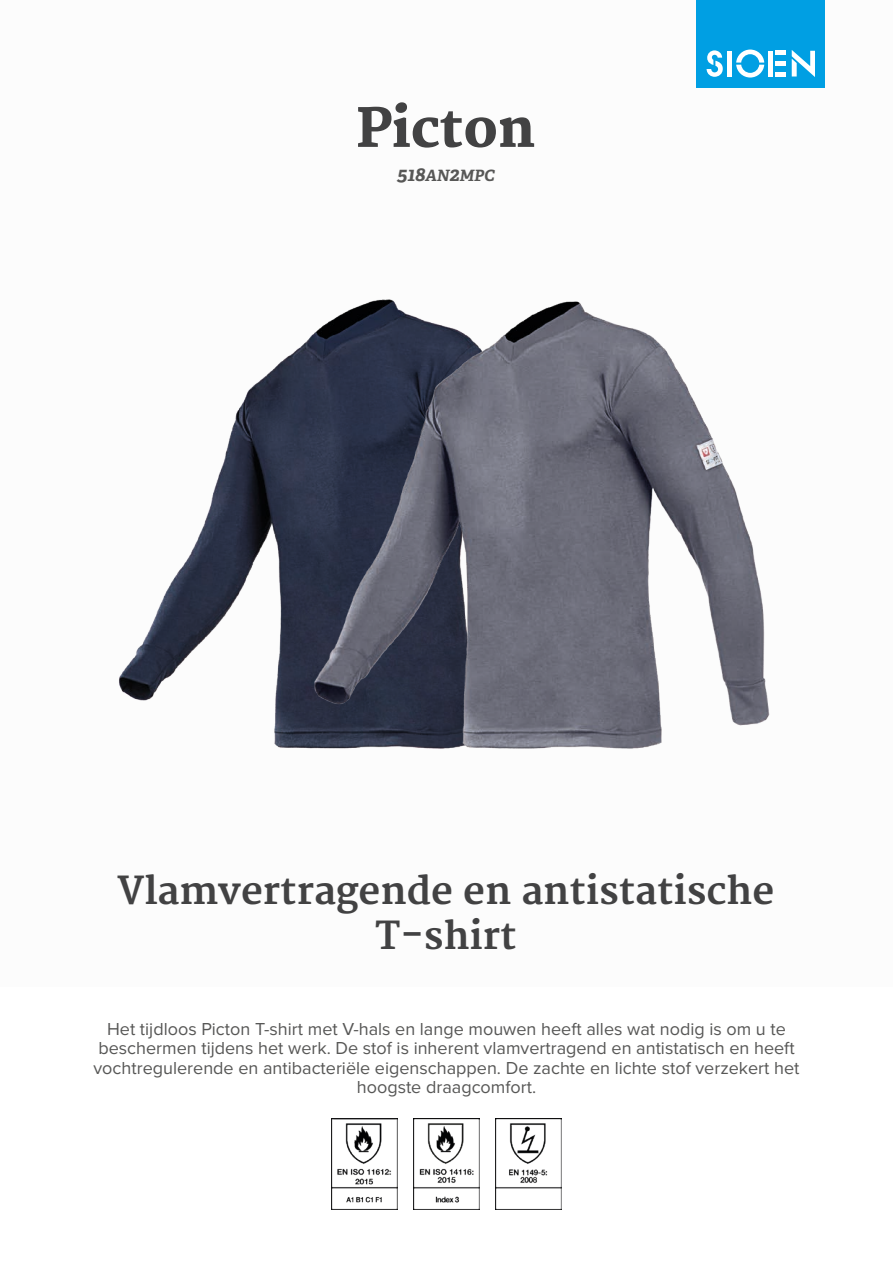
<style>
.page{position:relative;width:893px;height:1263px;background:#fff}
.page>*{position:absolute;margin:0;border:0;box-sizing:border-box;transform-origin:0 0}
.t1{font:800 52.5px "Merriweather";color:#424243}
.t2{font:700 37.5px/45px "Merriweather";color:#424243;text-align:center}
.t3{font:18px/19.5px "Proxima Nova";color:#575756;text-align:center}
.t4{font:italic 700 15.6px "Adelle PE";color:#575756}
.s1{font-size:19.5px}
</style>
<div class="page">
<div style="left:697px;top:0;width:128px;height:88px;background:#009fe3"></div>
<svg style="left:707px;top:50px;width:16px;height:27px"></svg>
<svg style="left:736px;top:50px;width:28px;height:28px"></svg>
<div style="left:727px;top:51px;width:5px;height:26px;background:#fff"></div>
<div style="left:768px;top:51px;width:5px;height:26px;background:#fff"></div>
<div style="left:775px;top:72px;width:11px;height:5px;background:#fff"></div>
<div style="left:775px;top:61px;width:11px;height:5px;background:#fff"></div>
<hr style="left:775px;top:51px;width:11px;height:4px;background:#fff">
<svg style="left:792px;top:50px;width:23px;height:27px"></svg>
<img style="left:331px;top:1118px;width:67px;height:92px">
<img style="left:413px;top:1118px;width:67px;height:92px">
<img style="left:495px;top:1118px;width:67px;height:92px">
<img style="left:119px;top:348px;width:179px;height:400px">
<img style="left:298px;top:299px;width:472px;height:450px">
<h1 class="t1" style="left:356px;top:98px;width:180px">Picton</h1>
<p class="t4" style="left:397px;top:164px;width:99px"><span class="s1">518</span>AN<span class="s1">2</span>MPC</p>
<h2 class="t2" style="left:118px;top:869px;width:658px">Vlamvertragende en antistatische<br>T-shirt</h2>
<p class="t3" style="left:93px;top:1020px;width:707px">Het tijdloos Picton T-shirt met V-hals en lange mouwen heeft alles wat nodig is om u te beschermen tijdens het werk. De stof is inherent vlamvertragend en antistatisch en heeft vochtregulerende en antibacteriële eigenschappen. De zachte en lichte stof verzekert het hoogste draagcomfort.</p>
</div>
